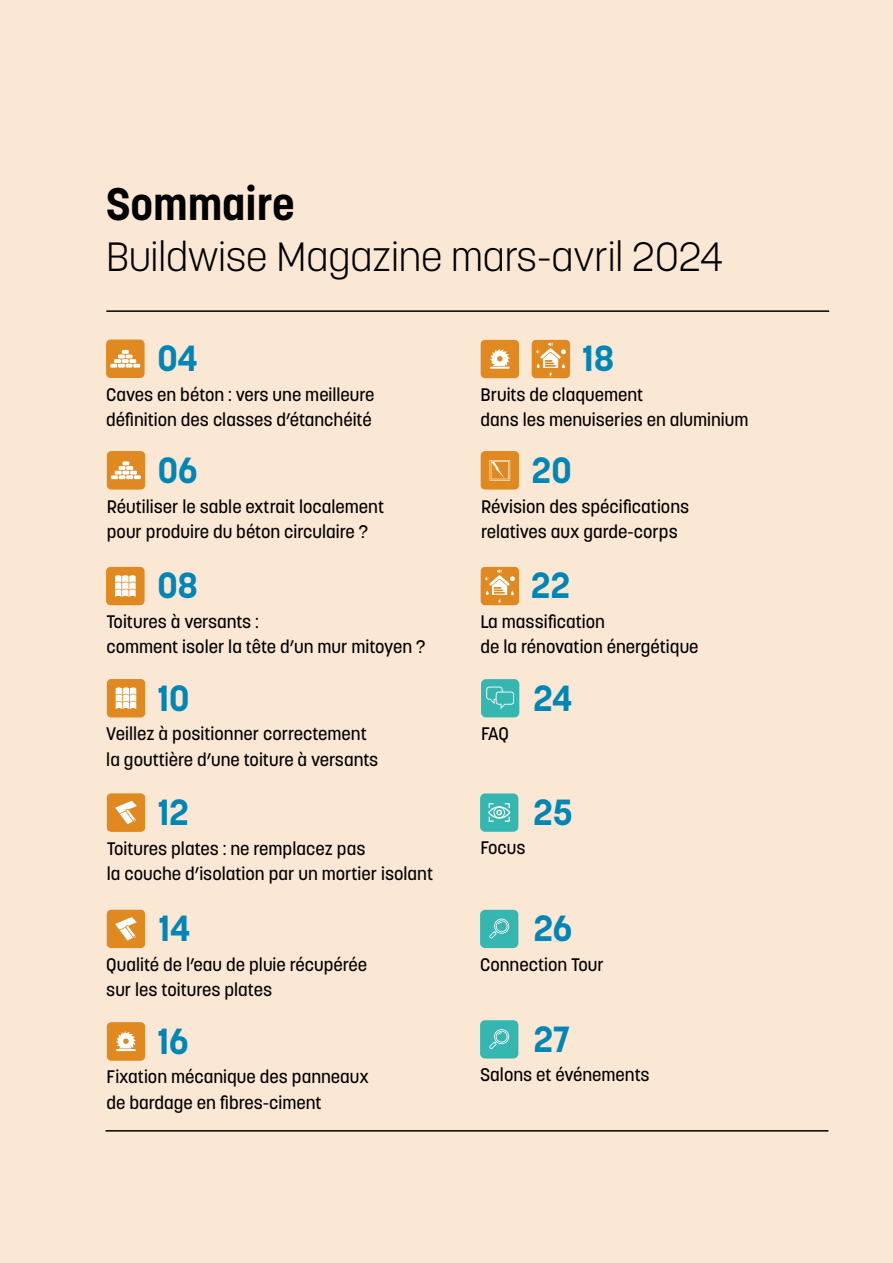
<style>
.page{position:relative;width:893px;height:1263px;background:#fae7d4}
.page>*{position:absolute;margin:0;border:0;box-sizing:border-box;transform-origin:0 0}
.Main_title{font:700 45px "Korolev";color:#000}
.Main_title-2{font:300 40.5px "Korolev";color:#000}
.Main_title-3{font:700 36px "Korolev";color:#0086b6}
.Intro{font:500 18px/25.5px "Korolev";color:#000}
</style>
<div class="page">
<hr style="left:106px;top:310px;width:723px;height:2px;background:#000">
<hr style="left:106px;top:1130px;width:722px;height:1px;background:#000">
<svg style="left:106px;top:340px;width:38px;height:38px"></svg>
<svg style="left:107px;top:451px;width:38px;height:38px"></svg>
<svg style="left:106px;top:567px;width:38px;height:38px"></svg>
<svg style="left:107px;top:679px;width:38px;height:38px"></svg>
<svg style="left:107px;top:793px;width:38px;height:39px"></svg>
<svg style="left:107px;top:910px;width:38px;height:38px"></svg>
<svg style="left:107px;top:1022px;width:38px;height:38px"></svg>
<svg style="left:481px;top:340px;width:38px;height:38px"></svg>
<svg style="left:481px;top:451px;width:38px;height:38px"></svg>
<svg style="left:481px;top:567px;width:38px;height:38px"></svg>
<div style="left:481px;top:679px;width:38px;height:38px;background:#36b6b0;border-radius:5px"></div>
<svg style="left:486px;top:687px;width:28px;height:22px"></svg>
<div style="left:480px;top:793px;width:38px;height:39px;background:#36b6b0;border-radius:5px"></div>
<svg style="left:489px;top:803px;width:21px;height:19px"></svg>
<div style="left:488px;top:806px;width:22px;height:13px;border:1px solid #fff;border-radius:50%"></div>
<div style="left:480px;top:910px;width:38px;height:38px;background:#36b6b0;border-radius:5px"></div>
<svg style="left:489px;top:919px;width:20px;height:19px"></svg>
<svg style="left:532px;top:340px;width:38px;height:38px"></svg>
<div style="left:480px;top:1020px;width:38px;height:38px;background:#36b6b0;border-radius:5px"></div>
<svg style="left:489px;top:1029px;width:20px;height:20px"></svg>
<p class="Main_title" style="left:106px;top:176px;width:190px">Sommaire</p>
<p class="Main_title-2" style="left:106px;top:231px;width:619px">Buildwise Magazine mars-avril 2024</p>
<p class="Main_title-3" style="left:157px;top:336px;width:42px">04</p>
<p class="Intro" style="left:106px;top:382px;width:270px">Caves en béton : vers une meilleure définition des classes d’étanchéité</p>
<p class="Main_title-3" style="left:158px;top:448px;width:41px">06</p>
<p class="Intro" style="left:107px;top:494px;width:279px">Réutiliser le sable extrait localement pour produire du béton circulaire ?</p>
<p class="Main_title-3" style="left:157px;top:563px;width:42px">08</p>
<p class="Intro" style="left:106px;top:609px;width:321px">Toitures à versants :<br>comment isoler la tête d’un mur mitoyen ?</p>
<p class="Main_title-3" style="left:157px;top:675px;width:34px">10</p>
<p class="Intro" style="left:106px;top:721px;width:273px">Veillez à positionner correctement la gouttière d’une toiture à versants</p>
<p class="Main_title-3" style="left:158px;top:790px;width:33px">12</p>
<p class="Intro" style="left:107px;top:835px;width:328px">Toitures plates : ne remplacez pas<br>la couche d’isolation par un mortier isolant</p>
<p class="Main_title-3" style="left:158px;top:906px;width:33px">14</p>
<p class="Intro" style="left:106px;top:951px;width:262px">Qualité de l’eau de pluie récupérée sur les toitures plates</p>
<p class="Main_title-3" style="left:158px;top:1019px;width:33px">16</p>
<p class="Intro" style="left:106px;top:1064px;width:264px">Fixation mécanique des panneaux de bardage en fibres-ciment</p>
<p class="Main_title-3" style="left:582px;top:336px;width:33px">18</p>
<p class="Intro" style="left:480px;top:382px;width:269px">Bruits de claquement<br>dans les menuiseries en aluminium</p>
<p class="Main_title-3" style="left:532px;top:448px;width:41px">20</p>
<p class="Intro" style="left:481px;top:494px;width:210px">Révision des spécifications relatives aux garde-corps</p>
<p class="Main_title-3" style="left:531px;top:563px;width:41px">22</p>
<p class="Intro" style="left:481px;top:609px;width:220px">La massification<br>de la rénovation énergétique</p>
<p class="Intro" style="left:481px;top:721px;width:29px">FAQ</p>
<p class="Main_title-3" style="left:533px;top:675px;width:41px">24</p>
<p class="Intro" style="left:480px;top:835px;width:46px">Focus</p>
<p class="Main_title-3" style="left:533px;top:790px;width:41px">25</p>
<p class="Main_title-3" style="left:534px;top:906px;width:40px">26</p>
<p class="Intro" style="left:480px;top:951px;width:125px">Connection Tour</p>
<p class="Main_title-3" style="left:534px;top:1016px;width:38px">27</p>
<p class="Intro" style="left:480px;top:1062px;width:171px">Salons et événements</p>
</div>
